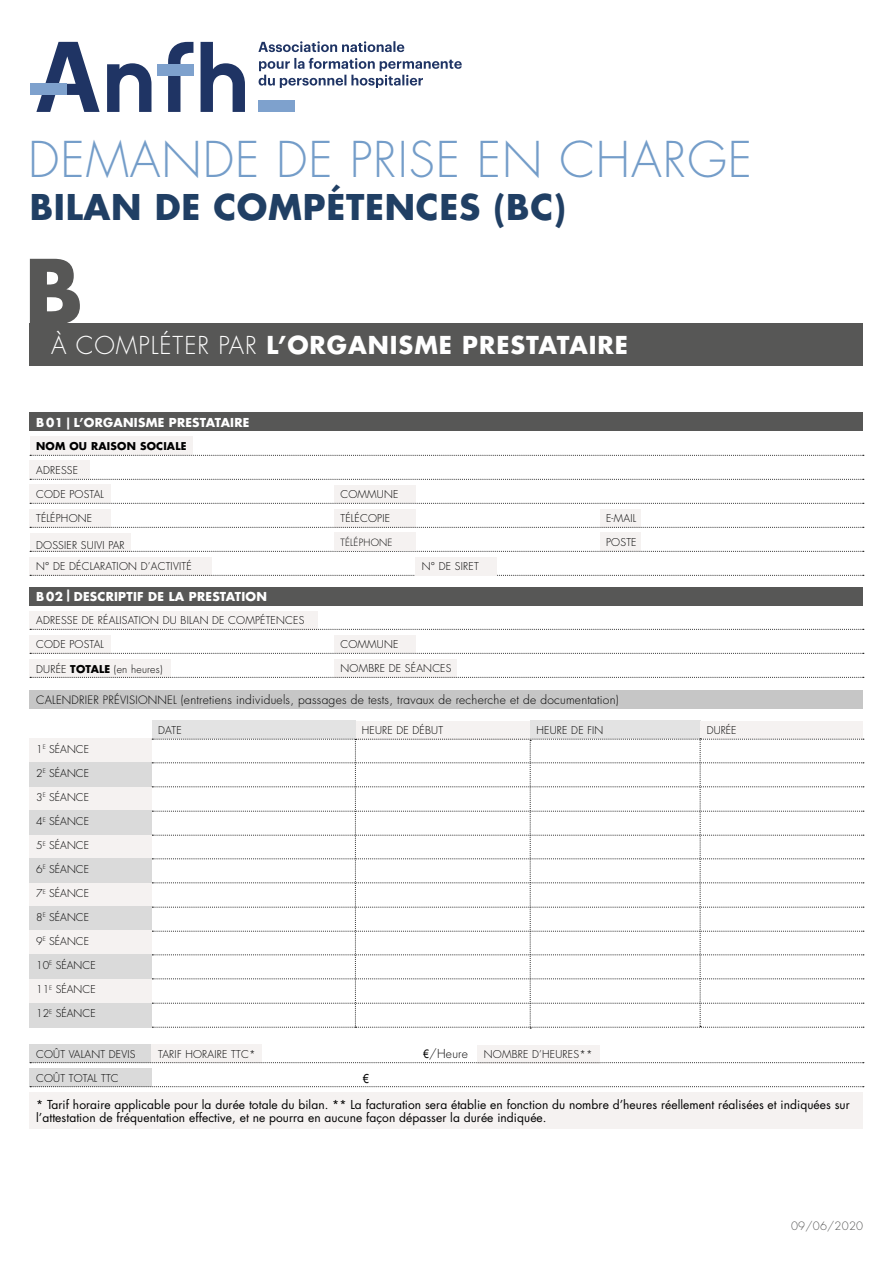
<style>
.page{position:relative;width:893px;height:1263px;background:#fff}
.page>*{position:absolute;margin:0;border:0;box-sizing:border-box;transform-origin:0 0}
.t1{font:700 87px "Futura Std";color:#575756}
.t2{font:300 48px "Futura Std";letter-spacing:.02em;color:#749dc9}
.t3{font:700 34.5px "Futura Std";letter-spacing:.02em;color:#203f64}
.t4{font:700 24px "Futura Std";letter-spacing:.04em;color:#fff}
.t5{font:12.75px "Arial Narrow";color:#000}
.t6{font:12px/13.5px "Futura Std";letter-spacing:.005em;color:#000}
.t7{font:300 12px "Futura Std";letter-spacing:.02em;color:#000}
.t8{font:700 12px "Futura Std";letter-spacing:.02em;color:#fff}
.t9{font:300 11.25px "Futura Std";letter-spacing:.02em;color:#575756}
.t10{font:300 10.5px/21px "Futura Std";letter-spacing:.02em;color:#000}
.t11{font:700 10.5px "Futura Std";letter-spacing:.02em;color:#000}
.t12{font:300 9.75px "Futura Std";letter-spacing:.02em;color:#000}
.s1{font-weight:300}
.s2{font-weight:700}
.s3{font-size:11.25px}
.s4{font-family:"Arial Narrow";font-weight:400}
</style>
<div class="page">
<div style="left:30px;top:323px;width:833px;height:42px;background:#575756"></div>
<div style="left:30px;top:413px;width:833px;height:18px;background:#575756"></div>
<div style="left:30px;top:587px;width:833px;height:18px;background:#575756"></div>
<div style="left:30px;top:690px;width:833px;height:18px;background:#c6c6c6"></div>
<div style="left:30px;top:437px;width:163px;height:18px;background:#f5f2f1"></div>
<div style="left:30px;top:739px;width:122px;height:24px;background:#f5f2f1"></div>
<div style="left:30px;top:763px;width:122px;height:24px;background:#dadada"></div>
<div style="left:30px;top:1092px;width:833px;height:36px;background:#f5f2f1"></div>
<div style="left:30px;top:461px;width:60px;height:18px;background:#f5f2f1"></div>
<div style="left:355px;top:721px;width:175px;height:18px;background:#f5f2f1"></div>
<div style="left:530px;top:721px;width:171px;height:18px;background:#e3e3e3"></div>
<div style="left:152px;top:721px;width:203px;height:18px;background:#e3e3e3"></div>
<div style="left:700px;top:721px;width:163px;height:17px;background:#f5f2f1"></div>
<div style="left:30px;top:485px;width:81px;height:18px;background:#f5f2f1"></div>
<div style="left:30px;top:635px;width:81px;height:18px;background:#f5f2f1"></div>
<div style="left:30px;top:509px;width:81px;height:18px;background:#f5f2f1"></div>
<div style="left:30px;top:533px;width:101px;height:18px;background:#f5f2f1"></div>
<div style="left:30px;top:557px;width:182px;height:18px;background:#f5f2f1"></div>
<div style="left:334px;top:509px;width:81px;height:18px;background:#f5f2f1"></div>
<div style="left:600px;top:509px;width:40px;height:18px;background:#f5f2f1"></div>
<div style="left:600px;top:533px;width:40px;height:18px;background:#f5f2f1"></div>
<div style="left:334px;top:485px;width:81px;height:18px;background:#f5f2f1"></div>
<svg style="left:30px;top:455px;width:834px;height:1px"></svg>
<svg style="left:30px;top:479px;width:834px;height:1px"></svg>
<svg style="left:30px;top:503px;width:834px;height:1px"></svg>
<svg style="left:30px;top:527px;width:834px;height:1px"></svg>
<svg style="left:30px;top:551px;width:834px;height:1px"></svg>
<svg style="left:30px;top:575px;width:834px;height:1px"></svg>
<div style="left:30px;top:611px;width:288px;height:18px;background:#f5f2f1"></div>
<div style="left:30px;top:659px;width:141px;height:18px;background:#f5f2f1"></div>
<div style="left:334px;top:659px;width:122px;height:18px;background:#f5f2f1"></div>
<div style="left:334px;top:635px;width:81px;height:18px;background:#f5f2f1"></div>
<svg style="left:30px;top:629px;width:834px;height:1px"></svg>
<svg style="left:30px;top:653px;width:834px;height:1px"></svg>
<svg style="left:30px;top:677px;width:834px;height:1px"></svg>
<div style="left:334px;top:533px;width:81px;height:18px;background:#f5f2f1"></div>
<div style="left:415px;top:557px;width:82px;height:18px;background:#f5f2f1"></div>
<div style="left:30px;top:787px;width:122px;height:23px;background:#f5f2f1"></div>
<div style="left:30px;top:810px;width:122px;height:26px;background:#dadada"></div>
<div style="left:30px;top:835px;width:122px;height:24px;background:#f5f2f1"></div>
<div style="left:30px;top:858px;width:122px;height:25px;background:#dadada"></div>
<div style="left:30px;top:883px;width:122px;height:24px;background:#f5f2f1"></div>
<div style="left:30px;top:906px;width:122px;height:25px;background:#dadada"></div>
<div style="left:30px;top:931px;width:122px;height:24px;background:#f5f2f1"></div>
<div style="left:30px;top:954px;width:122px;height:25px;background:#dadada"></div>
<div style="left:30px;top:1044px;width:122px;height:18px;background:#dadada"></div>
<div style="left:152px;top:1044px;width:110px;height:18px;background:#f5f2f1"></div>
<div style="left:477px;top:1045px;width:123px;height:18px;background:#f5f2f1"></div>
<div style="left:30px;top:1068px;width:122px;height:18px;background:#dadada"></div>
<svg style="left:30px;top:1062px;width:834px;height:1px"></svg>
<svg style="left:30px;top:1086px;width:834px;height:1px"></svg>
<svg style="left:152px;top:738px;width:712px;height:291px"></svg>
<div style="left:30px;top:979px;width:122px;height:24px;background:#f5f2f1"></div>
<div style="left:30px;top:1003px;width:122px;height:24px;background:#dadada"></div>
<svg style="left:107px;top:63px;width:44px;height:49px"></svg>
<svg style="left:201px;top:42px;width:44px;height:70px"></svg>
<svg style="left:36px;top:42px;width:64px;height:70px"></svg>
<svg style="left:168px;top:42px;width:25px;height:70px"></svg>
<div style="left:259px;top:101px;width:36px;height:11px;background:#7ea1cd"></div>
<div style="left:30px;top:84px;width:37px;height:11px;background:#7ea1cd"></div>
<svg style="left:259px;top:58px;width:203px;height:30px"></svg>
<svg style="left:258px;top:41px;width:146px;height:11px"></svg>
<div style="left:157px;top:64px;width:36px;height:11px;background:#7ea1cd"></div>
<h2 class="t2" style="left:28px;top:131px;width:726px">DEMANDE DE PRISE EN CHARGE</h2>
<h3 class="t3" style="left:30px;top:184px;width:538px">BILAN DE COMPÉTENCES (BC)</h3>
<h1 class="t1" style="left:24px;top:234px;width:60px">B</h1>
<h3 class="t4" style="left:51px;top:329px;width:579px"><span class="s1">À COMPLÉTER PAR</span> L’ORGANISME PRESTATAIRE</h3>
<p class="t8" style="left:36px;top:414px;width:215px">B01| L’ORGANISME PRESTATAIRE</p>
<p class="t11" style="left:36px;top:439px;width:152px">NOM OU RAISON SOCIALE</p>
<p class="t10" style="left:36px;top:460px;width:44px">ADRESSE</p>
<p class="t10" style="left:36px;top:484px;width:69px">CODE POSTAL</p>
<p class="t10" style="left:36px;top:508px;width:58px">TÉLÉPHONE</p>
<p class="t10" style="left:36px;top:535px;width:157px">DOSSIER SUIVI PAR<br>N° DE DÉCLARATION D’ACTIVITÉ</p>
<p class="t8" style="left:36px;top:588px;width:232px">B02| DESCRIPTIF DE LA PRESTATION</p>
<p class="t10" style="left:340px;top:484px;width:59px">COMMUNE</p>
<p class="t10" style="left:340px;top:508px;width:51px">TÉLÉCOPIE</p>
<p class="t10" style="left:606px;top:508px;width:32px">E-MAIL</p>
<p class="t10" style="left:606px;top:532px;width:32px">POSTE</p>
<p class="t12" style="left:340px;top:536px;width:54px">TÉLÉPHONE</p>
<p class="t10" style="left:422px;top:556px;width:58px">N° DE SIRET</p>
<p class="t10" style="left:36px;top:610px;width:270px">ADRESSE DE RÉALISATION DU BILAN DE COMPÉTENCES</p>
<p class="t10" style="left:36px;top:658px;width:128px">DURÉE <span class="s2">TOTALE</span> (en heures)</p>
<p class="t10" style="left:340px;top:658px;width:113px">NOMBRE DE SÉANCES</p>
<p class="t10" style="left:340px;top:634px;width:59px">COMMUNE</p>
<p class="t10" style="left:36px;top:634px;width:69px">CODE POSTAL</p>
<p class="t7" style="left:36px;top:693px;width:584px"><span class="s3">CALENDRIER PRÉVISIONNEL</span> (entretiens individuels, passages de tests, travaux de recherche et de documentation)</p>
<p class="t10" style="left:36px;top:739px;width:54px">1<sup>E</sup> SÉANCE</p>
<p class="t10" style="left:36px;top:763px;width:54px">2<sup>E</sup> SÉANCE</p>
<p class="t10" style="left:36px;top:787px;width:54px">3<sup>E</sup> SÉANCE</p>
<p class="t10" style="left:36px;top:811px;width:54px">4<sup>E</sup> SÉANCE</p>
<p class="t10" style="left:36px;top:835px;width:54px">5<sup>E</sup> SÉANCE</p>
<p class="t10" style="left:36px;top:859px;width:54px">6<sup>E</sup> SÉANCE</p>
<p class="t10" style="left:36px;top:883px;width:54px">7<sup>E</sup> SÉANCE</p>
<p class="t10" style="left:36px;top:907px;width:54px">8<sup>E</sup> SÉANCE</p>
<p class="t10" style="left:36px;top:931px;width:54px">9<sup>E</sup> SÉANCE</p>
<p class="t10" style="left:36px;top:955px;width:61px">10<sup>E</sup> SÉANCE</p>
<p class="t10" style="left:36px;top:979px;width:61px">11<sup>E</sup> SÉANCE</p>
<p class="t10" style="left:36px;top:1003px;width:61px">12<sup>E</sup> SÉANCE</p>
<p class="t10" style="left:158px;top:720px;width:25px">DATE</p>
<p class="t10" style="left:362px;top:720px;width:83px">HEURE DE DÉBUT</p>
<p class="t10" style="left:537px;top:720px;width:68px">HEURE DE FIN</p>
<p class="t10" style="left:707px;top:720px;width:31px">DURÉE</p>
<p class="t10" style="left:36px;top:1044px;width:101px">COÛT VALANT DEVIS</p>
<p class="t10" style="left:158px;top:1044px;width:99px">TARIF HORAIRE TTC*</p>
<p class="t10" style="left:484px;top:1044px;width:110px">NOMBRE D’HEURES**</p>
<p class="t10" style="left:36px;top:1068px;width:84px">COÛT TOTAL TTC</p>
<p class="t7" style="left:423px;top:1047px;width:46px"><span class="s4">€</span>/Heure</p>
<p class="t5" style="left:363px;top:1069px;width:7px">€</p>
<p class="t6" style="left:36px;top:1097px;width:815px">* Tarif horaire applicable pour la durée totale du bilan. ** La facturation sera établie en fonction du nombre d’heures réellement réalisées et indiquées sur l’attestation de fréquentation effective, et ne pourra en aucune façon dépasser la durée indiquée.</p>
<p class="t9" style="left:791px;top:1219px;width:74px">09/06/2020</p>
</div>
